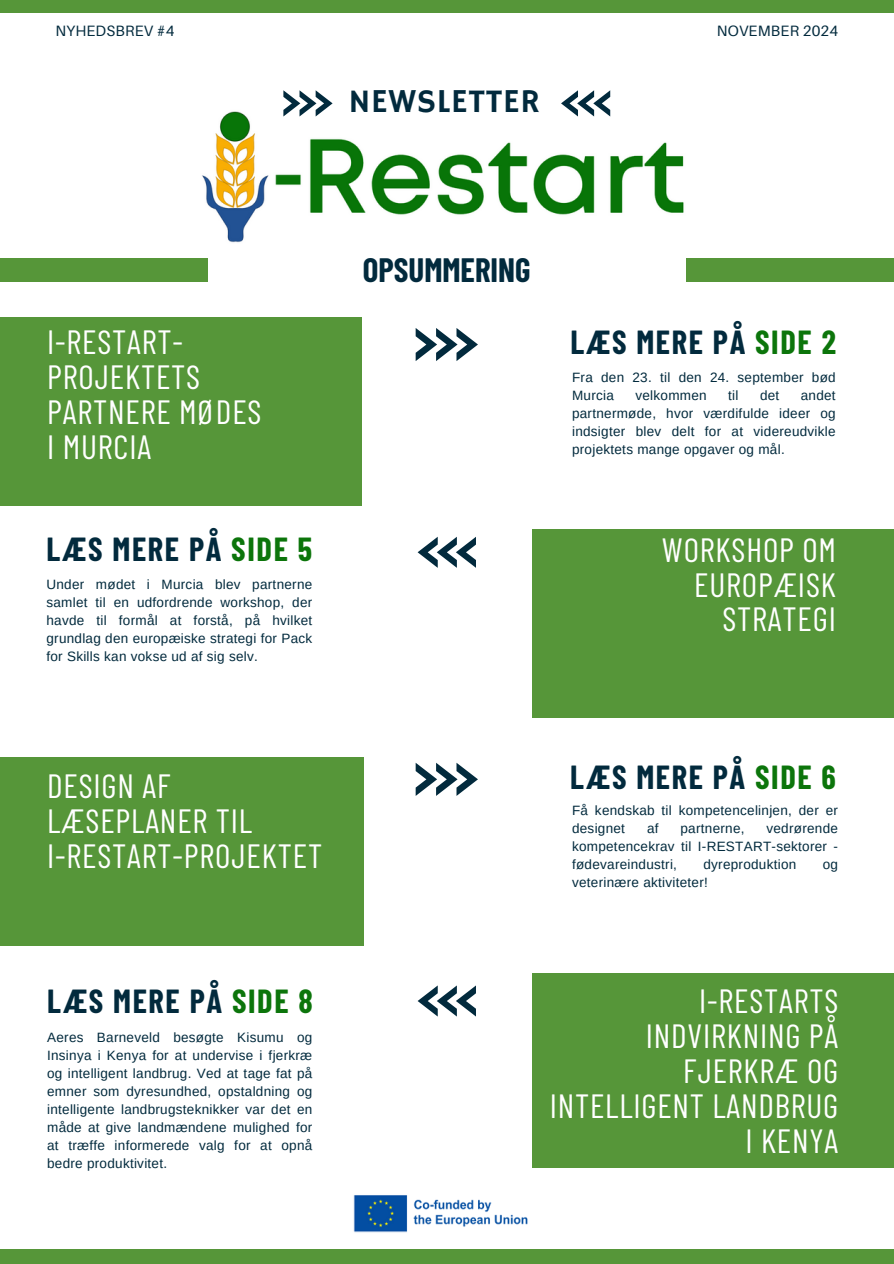
<style>
.page{position:relative;width:894px;height:1264px;background:#fff}
.page>*{position:absolute;margin:0;border:0;box-sizing:border-box;transform-origin:0 0}
.t1{font:33.6px/34.8px "Barlow Condensed";letter-spacing:.025em;color:#fff;text-align:right}
.t2{font:33.3px "Hammersmith One";letter-spacing:.02em;color:#022a3d}
.t3{font:700 33px "Barlow Condensed";color:#022a3d}
.t4{font:700 32.55px "Barlow Condensed";letter-spacing:.05em;color:#022a3d}
.t5{font:15px "Aileron";letter-spacing:.015em;color:#022a3d}
.t6{font:13.5px/18px "Arimo";letter-spacing:.02em;color:#022a3d;text-align:justify}
.s1{color:#0c750b}
</style>
<div class="page">
<div style="left:0;top:1249px;width:893px;height:14px;background:#569639"></div>
<img style="left:353px;top:1195px;width:175px;height:38px">
<div style="left:0;top:0;width:893px;height:12px;background:#569639"></div>
<img style="left:202px;top:103px;width:482px;height:140px">
<div style="left:0;top:258px;width:207px;height:23px;background:#569639"></div>
<div style="left:686px;top:258px;width:207px;height:23px;background:#569639"></div>
<svg style="left:283px;top:90px;width:49px;height:26px"></svg>
<svg style="left:561px;top:90px;width:49px;height:26px"></svg>
<div style="left:532px;top:529px;width:361px;height:189px;background:#569639"></div>
<svg style="left:415px;top:762px;width:63px;height:34px"></svg>
<div style="left:0;top:317px;width:361px;height:189px;background:#569639"></div>
<svg style="left:415px;top:328px;width:63px;height:33px"></svg>
<svg style="left:417px;top:536px;width:59px;height:32px"></svg>
<div style="left:0;top:757px;width:363px;height:188px;background:#569639"></div>
<div style="left:532px;top:973px;width:361px;height:194px;background:#569639"></div>
<svg style="left:417px;top:985px;width:59px;height:31px"></svg>
<h2 class="t5" style="left:55px;top:21px;width:121px">NYHEDSBREV #4</h2>
<p class="t2" style="left:348px;top:81px;width:193px">NEWSLETTER</p>
<h3 class="t5" style="left:716px;top:21px;width:123px">NOVEMBER 2024</h3>
<h2 class="t1" style="left:47px;top:323px;width:216px;text-align:left">I-RESTART-<br>PROJEKTETS<br>PARTNERE MØDES<br>I MURCIA</h2>
<h1 class="t4" style="left:46px;top:528px;width:267px">LÆS MERE PÅ <span class="s1">SIDE 5</span></h1>
<p class="t6" style="left:46px;top:575px;width:267px">Under mødet i Murcia blev partnerne samlet til en udfordrende workshop, der havde til formål at forstå, på hvilket grundlag den europæiske strategi for Pack for Skills kan vokse ud af sig selv.</p>
<p class="t1" style="left:47px;top:767px;width:276px;text-align:left">DESIGN AF<br>LÆSEPLANER TIL<br>I-RESTART-PROJEKTET</p>
<p class="t4" style="left:47px;top:980px;width:267px">LÆS MERE PÅ <span class="s1">SIDE 8</span></p>
<p class="t6" style="left:47px;top:1028px;width:266px">Aeres Barneveld besøgte Kisumu og Insinya i Kenya for at undervise i fjerkræ og intelligent landbrug. Ved at tage fat på emner som dyresundhed, opstaldning og intelligente landbrugsteknikker var det en måde at give landmændene mulighed for at træffe informerede valg for at opnå bedre produktivitet.</p>
<h3 class="t3" style="left:363px;top:249px;width:169px">OPSUMMERING</h3>
<p class="t4" style="left:570px;top:321px;width:267px">LÆS MERE PÅ <span class="s1">SIDE 2</span></p>
<h1 class="t6" style="left:572px;top:369px;width:265px">Fra den 23. til den 24. september bød<br>Murcia</h1>
<h1 class="t6" style="left:572px;top:387px;width:265px;text-indent:229px">andet partnermøde, hvor værdifulde ideer og indsigter blev delt for at videreudvikle projektets mange opgaver og mål.</h1>
<h1 class="t6" style="left:635px;top:387px;width:73px">velkommen</h1>
<h1 class="t6" style="left:728px;top:387px;width:12px">til</h1>
<h1 class="t6" style="left:759px;top:387px;width:21px">det</h1>
<p class="t1" style="left:661px;top:531px;width:175px">WORKSHOP OM<br>EUROPÆISK<br>STRATEGI</p>
<h2 class="t4" style="left:570px;top:756px;width:267px">LÆS MERE PÅ <span class="s1">SIDE 6</span></h2>
<h2 class="t6" style="left:572px;top:801px;width:267px">Få kendskab til kompetencelinjen, der er designet</h2>
<h2 class="t6" style="left:572px;top:819px;width:267px;text-indent:194px">vedrørende kompetencekrav til I-RESTART-sektorer - fødevareindustri,</h2>
<h2 class="t6" style="left:646px;top:819px;width:13px">af</h2>
<h2 class="t6" style="left:680px;top:819px;width:65px">partnerne,</h2>
<h2 class="t6" style="left:703px;top:855px;width:94px">dyreproduktion</h2>
<h2 class="t6" style="left:822px;top:855px;width:17px">og</h2>
<h2 class="t6" style="left:572px;top:873px;width:137px">veterinære aktiviteter!</h2>
<h1 class="t1" style="left:549px;top:982px;width:290px">I-RESTARTS<br>INDVIRKNING PÅ<br>FJERKRÆ OG<br>INTELLIGENT LANDBRUG<br>I KENYA</h1>
</div>
